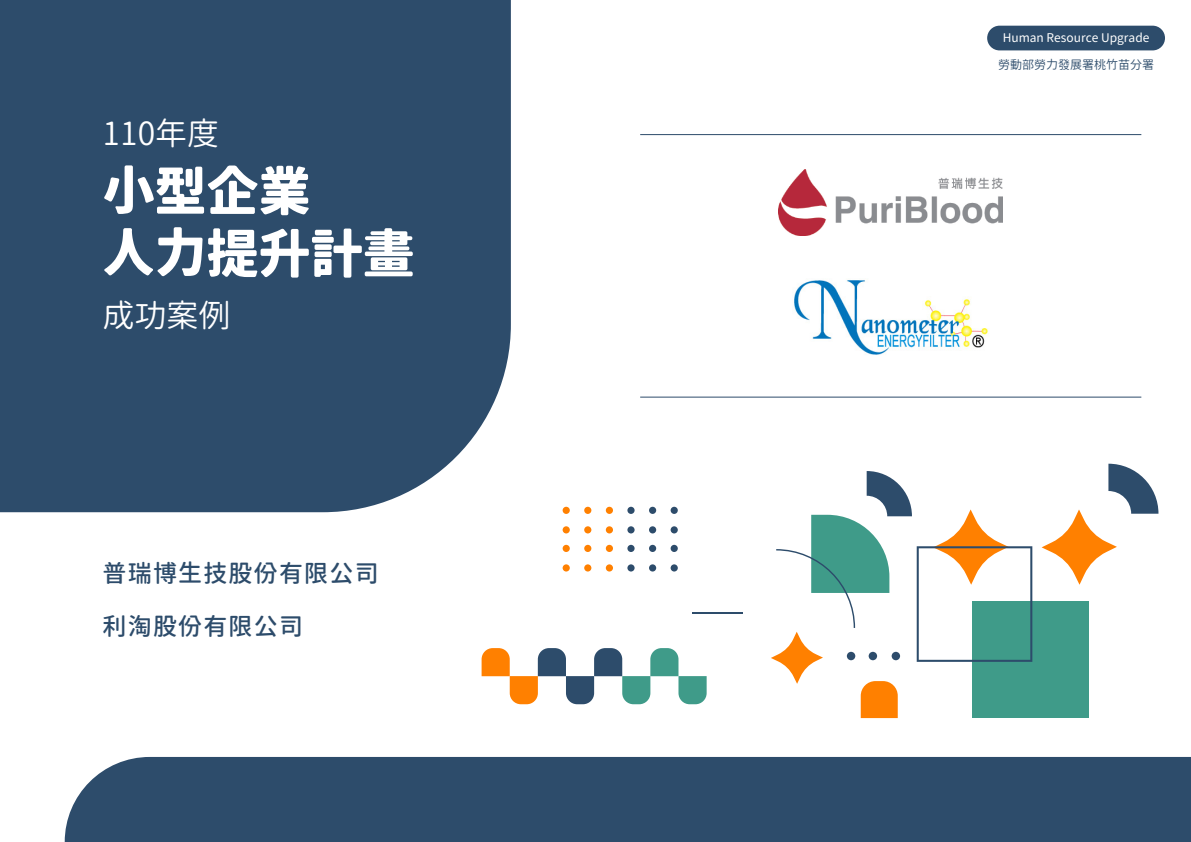
<style>
.page{position:relative;width:1191px;height:842px;background:#fff}
.page>*{position:absolute;margin:0;border:0;box-sizing:border-box;transform-origin:0 0}
.t1{font:800 52px/62.4px "Gen Jyuu Gothic L";color:#fff}
.t2{font:32px "Gen Jyuu Gothic L";color:#fff}
.t3{font:500 24px "Gen Jyuu Gothic L";letter-spacing:.05em;color:#2d4c6b}
.t4{font:12px "Gen Jyuu Gothic L";color:#fff}
.t5{font:12px "Gen Jyuu Gothic L";color:#2d4c6b}
</style>
<div class="page">
<hr style="left:640px;top:134px;width:501px;height:1px;background:#2d4c6b">
<hr style="left:640px;top:397px;width:501px;height:1px;background:#2d4c6b">
<div style="left:0;top:0;width:511px;height:512px;background:#2d4c6b"></div>
<div style="left:65px;top:757px;width:1126px;height:85px;background:#2d4c6b"></div>
<svg style="left:481px;top:648px;width:225px;height:56px"></svg>
<hr style="left:692px;top:612px;width:51px;height:1px;background:#2d4c6b">
<div style="left:972px;top:602px;width:116px;height:116px;background:#3f9b89"></div>
<svg style="left:771px;top:471px;width:261px;height:247px"></svg>
<svg style="left:1041px;top:464px;width:117px;height:121px"></svg>
<div style="left:987px;top:26px;width:178px;height:24px;background:#2d4c6b;border-radius:12px"></div>
<div style="left:670px;top:564px;width:8px;height:7px;background:#2d4c6b;border-radius:50%"></div>
<div style="left:649px;top:564px;width:7px;height:7px;background:#2d4c6b;border-radius:50%"></div>
<div style="left:627px;top:564px;width:7px;height:7px;background:#2d4c6b;border-radius:50%"></div>
<div style="left:606px;top:564px;width:7px;height:7px;background:#ff8000;border-radius:50%"></div>
<div style="left:584px;top:564px;width:7px;height:7px;background:#ff8000;border-radius:50%"></div>
<div style="left:562px;top:564px;width:8px;height:7px;background:#ff8000;border-radius:50%"></div>
<div style="left:670px;top:545px;width:8px;height:7px;background:#2d4c6b;border-radius:50%"></div>
<div style="left:649px;top:545px;width:7px;height:7px;background:#2d4c6b;border-radius:50%"></div>
<div style="left:627px;top:545px;width:7px;height:7px;background:#2d4c6b;border-radius:50%"></div>
<div style="left:606px;top:545px;width:7px;height:7px;background:#ff8000;border-radius:50%"></div>
<div style="left:584px;top:545px;width:7px;height:7px;background:#ff8000;border-radius:50%"></div>
<div style="left:562px;top:545px;width:8px;height:7px;background:#ff8000;border-radius:50%"></div>
<div style="left:670px;top:526px;width:8px;height:7px;background:#2d4c6b;border-radius:50%"></div>
<div style="left:649px;top:526px;width:7px;height:7px;background:#2d4c6b;border-radius:50%"></div>
<div style="left:627px;top:526px;width:7px;height:7px;background:#2d4c6b;border-radius:50%"></div>
<div style="left:606px;top:526px;width:7px;height:7px;background:#ff8000;border-radius:50%"></div>
<div style="left:584px;top:526px;width:7px;height:7px;background:#ff8000;border-radius:50%"></div>
<div style="left:562px;top:526px;width:8px;height:7px;background:#ff8000;border-radius:50%"></div>
<div style="left:670px;top:507px;width:8px;height:7px;background:#2d4c6b;border-radius:50%"></div>
<div style="left:649px;top:507px;width:7px;height:7px;background:#2d4c6b;border-radius:50%"></div>
<div style="left:627px;top:507px;width:7px;height:7px;background:#2d4c6b;border-radius:50%"></div>
<div style="left:606px;top:507px;width:7px;height:7px;background:#ff8000;border-radius:50%"></div>
<div style="left:584px;top:507px;width:7px;height:7px;background:#ff8000;border-radius:50%"></div>
<div style="left:562px;top:507px;width:8px;height:7px;background:#ff8000;border-radius:50%"></div>
<img style="left:794px;top:280px;width:194px;height:75px">
<img style="left:778px;top:170px;width:225px;height:66px">
<h2 class="t2" style="left:103px;top:110px;width:118px">110年度</h2>
<h1 class="t1" style="left:103px;top:158px;width:313px">小型企業<br>人力提升計畫</h1>
<h2 class="t2" style="left:103px;top:292px;width:129px">成功案例</h2>
<h3 class="t3" style="left:103px;top:556px;width:278px">普瑞博生技股份有限公司</h3>
<h3 class="t3" style="left:103px;top:609px;width:202px">利淘股份有限公司</h3>
<p class="t4" style="left:1002px;top:29px;width:148px">Human Resource Upgrade</p>
<p class="t5" style="left:998px;top:56px;width:157px">勞動部勞力發展署桃竹苗分署</p>
</div>
